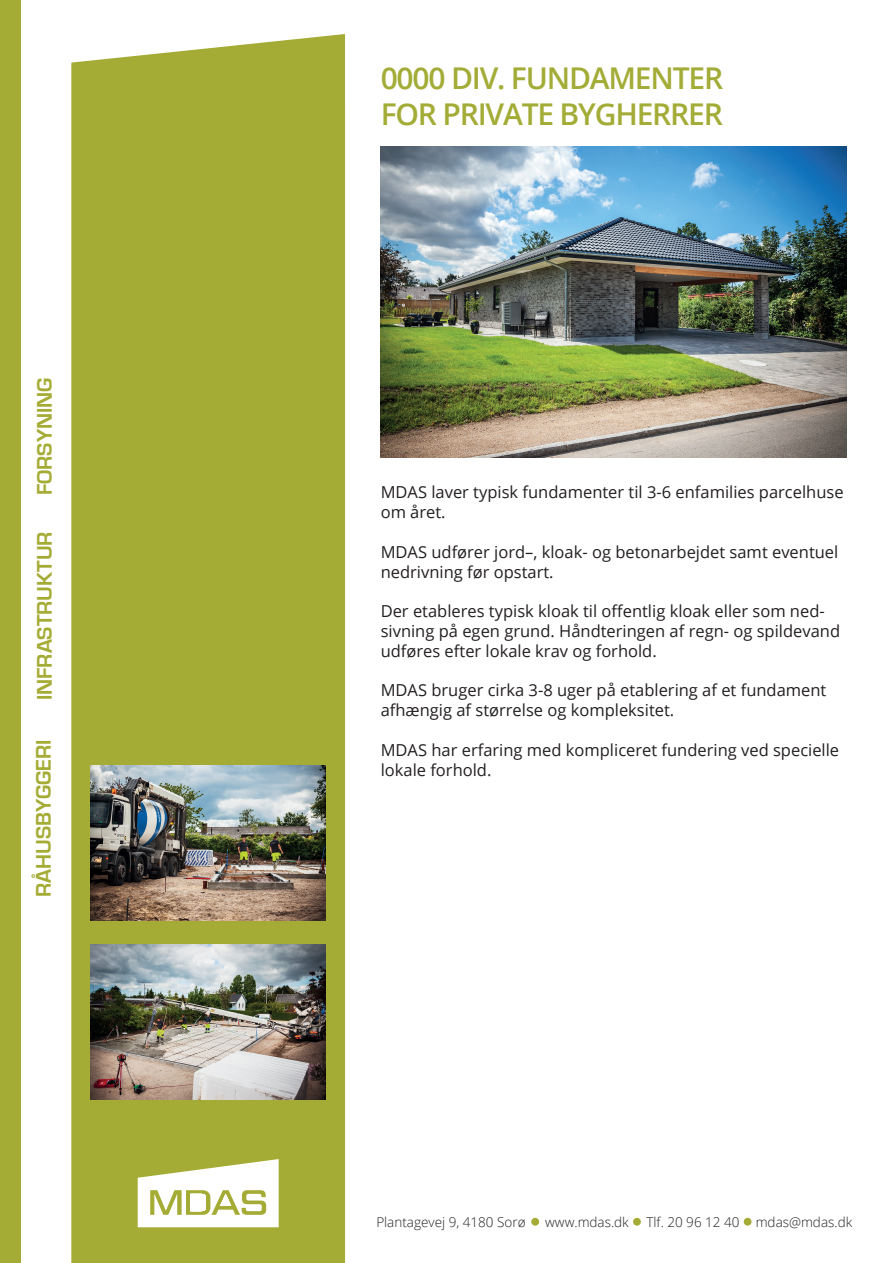
<style>
.page{position:relative;width:893px;height:1263px;background:#fff}
.page>*{position:absolute;margin:0;border:0;box-sizing:border-box;transform-origin:0 0}
.Cverskrift{font:600 30px/36px "Open Sans";letter-spacing:-.04em;color:#a3ac36}
.t1{font:700 21.9px "Eurostile";color:#a5ac35}
.Brødtekst_11pt{font:16.5px/19.8px "Open Sans";color:#231f20}
.t2{font:300 13.5px "Open Sans";color:#231f20}
</style>
<div class="page">
<div style="left:531px;top:1218px;width:8px;height:8px;background:#a5ac35;border-radius:50%"></div>
<div style="left:744px;top:1218px;width:7px;height:8px;background:#a5ac35;border-radius:50%"></div>
<div style="left:633px;top:1218px;width:8px;height:8px;background:#a5ac35;border-radius:50%"></div>
<div style="left:71px;top:34px;width:274px;height:1229px;background:#a5ac35"></div>
<div style="left:0;top:0;width:21px;height:1263px;background:#a5ac35"></div>
<img style="left:381px;top:147px;width:465px;height:310px">
<img style="left:91px;top:944px;width:235px;height:155px">
<svg style="left:138px;top:1159px;width:141px;height:68px"></svg>
<img style="left:91px;top:765px;width:235px;height:155px">
<p class="t1" style="left:33px;top:495px;width:119px;rotate:-90deg">FORSYNING</p>
<p class="t1" style="left:33px;top:700px;width:170px;rotate:-90deg">INFRASTRUKTUR</p>
<p class="t1" style="left:32px;top:897px;width:159px;rotate:-90deg">RÅHUSBYGGERI</p>
<p class="Cverskrift" style="left:381px;top:60px;width:344px">0000 DIV. FUNDAMENTER<br>FOR PRIVATE BYGHERRER</p>
<p class="Brødtekst_11pt" style="left:381px;top:482px;width:464px">MDAS laver typisk fundamenter til 3-6 enfamilies parcelhuse om året.</p>
<p class="Brødtekst_11pt" style="left:381px;top:541px;width:459px">MDAS udfører jord–, kloak- og betonarbejdet samt eventuel nedrivning før opstart.</p>
<p class="Brødtekst_11pt" style="left:381px;top:601px;width:461px">Der etableres typisk kloak til offentlig kloak eller som ned&shy;sivning på egen grund. Håndteringen af regn- og spildevand udføres efter lokale krav og forhold.</p>
<p class="Brødtekst_11pt" style="left:381px;top:680px;width:447px">MDAS bruger cirka 3-8 uger på etablering af et fundament</p>
<p class="Brødtekst_11pt" style="left:381px;top:700px;width:295px">afhængig af størrelse og kompleksitet.</p>
<p class="Brødtekst_11pt" style="left:381px;top:739px;width:460px">MDAS har erfaring med kompliceret fundering ved specielle lokale forhold.</p>
<p class="t2" style="left:376px;top:1213px;width:151px">Plantagevej 9, 4180 Sorø</p>
<p class="t2" style="left:545px;top:1213px;width:85px">www.mdas.dk</p>
<p class="t2" style="left:646px;top:1213px;width:207px">Tlf. 20 96 12 40 mdas@mdas.dk</p>
</div>
